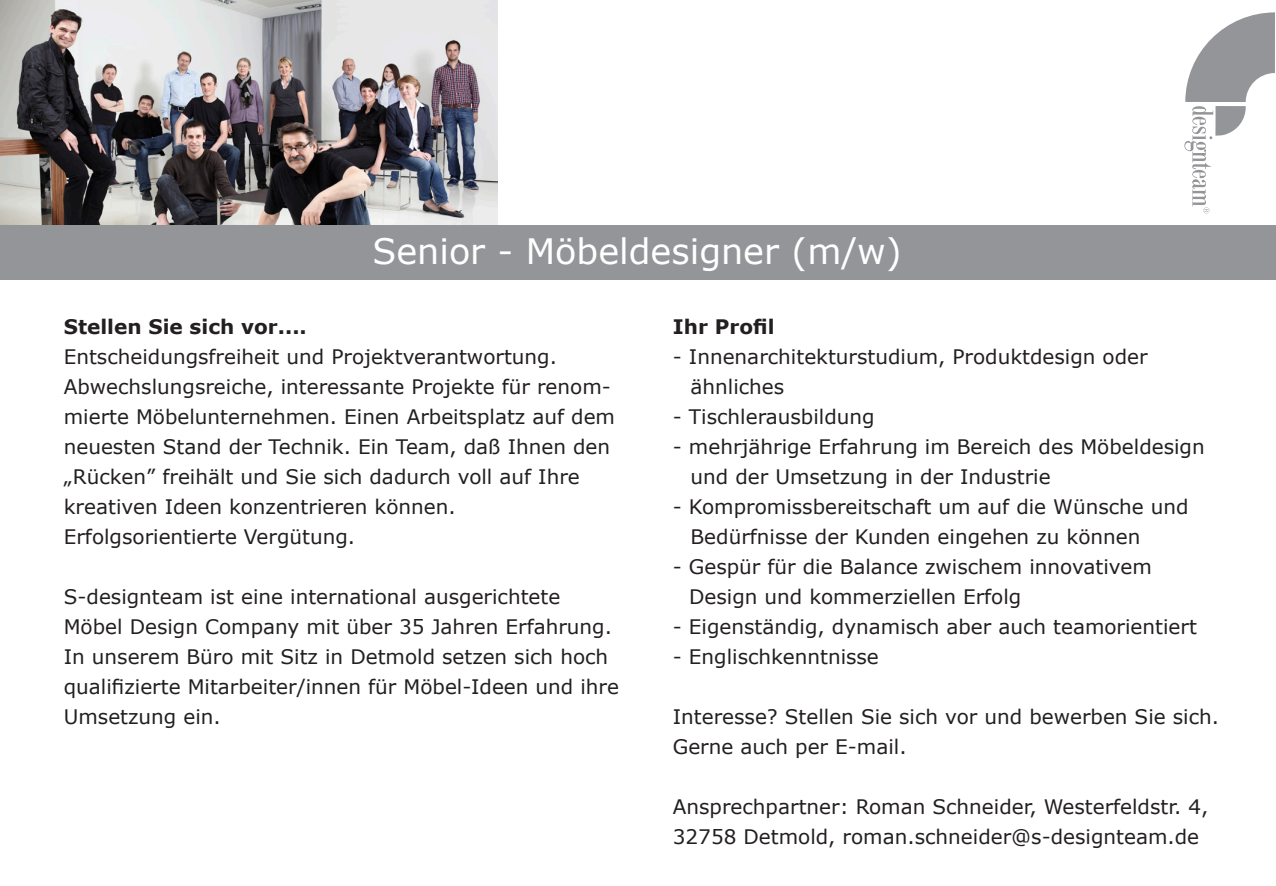
<style>
.page{position:relative;width:1276px;height:886px;background:#fff}
.page>*{position:absolute;margin:0;border:0;box-sizing:border-box;transform-origin:0 0}
.t1{font:35px "Verdana";color:#fff}
.t2{font:20px/30px "Verdana";color:#231f20}
.t3{font:700 20px "Verdana";color:#231f20}
</style>
<div class="page">
<img style="left:0;top:0;width:497px;height:226px">
<div style="left:0;top:226px;width:1276px;height:54px;background:#939598"></div>
<svg style="left:1184px;top:12px;width:91px;height:201px"></svg>
<h1 class="t1" style="left:372px;top:229px;width:531px">Senior - Möbeldesigner (m/w)</h1>
<p class="t3" style="left:64px;top:314px;width:244px">Stellen Sie sich vor....</p>
<p class="t2" style="left:64px;top:341px;width:553px">Entscheidungsfreiheit und Projektverantwortung.<br>Abwechslungsreiche, interessante Projekte für renom&shy;mierte Möbelunternehmen. Einen Arbeitsplatz auf dem neuesten Stand der Technik. Ein Team, daß Ihnen den „Rücken” freihält und Sie sich dadurch voll auf Ihre kreativen Ideen konzentrieren können.<br>Erfolgsorientierte Vergütung.</p>
<p class="t2" style="left:64px;top:581px;width:557px">S-designteam ist eine international ausgerichtete Möbel Design Company mit über 35 Jahren Erfahrung.<br>In unserem Büro mit Sitz in Detmold setzen sich hoch qualifizierte Mitarbeiter/innen für Möbel-Ideen und ihre Umsetzung ein.</p>
<p class="t3" style="left:673px;top:314px;width:103px">Ihr Profil</p>
<p class="t2" style="left:690px;top:341px;width:458px;text-indent:-18px">- Innenarchitekturstudium, Produktdesign oder ähnliches</p>
<p class="t2" style="left:673px;top:401px;width:203px">- Tischlerausbildung</p>
<p class="t2" style="left:690px;top:431px;width:516px;text-indent:-18px">- mehrjährige Erfahrung im Bereich des Möbeldesign und der Umsetzung in der Industrie</p>
<p class="t2" style="left:690px;top:491px;width:499px;text-indent:-18px">- Kompromissbereitschaft um auf die Wünsche und<br>Bedürfnisse der Kunden eingehen zu können</p>
<p class="t2" style="left:689px;top:551px;width:464px;text-indent:-16px">- Gespür für die Balance zwischem innovativem<br>Design und kommerziellen Erfolg</p>
<p class="t2" style="left:673px;top:611px;width:525px">- Eigenständig, dynamisch aber auch teamorientiert</p>
<p class="t2" style="left:673px;top:641px;width:207px">- Englischkenntnisse</p>
<p class="t2" style="left:673px;top:701px;width:548px">Interesse? Stellen Sie sich vor und bewerben Sie sich.<br>Gerne auch per E-mail.</p>
<p class="t2" style="left:673px;top:791px;width:537px">Ansprechpartner: Roman Schneider, Westerfeldstr. 4,<br>32758 Detmold, roman.schneider@s-designteam.de</p>
</div>
